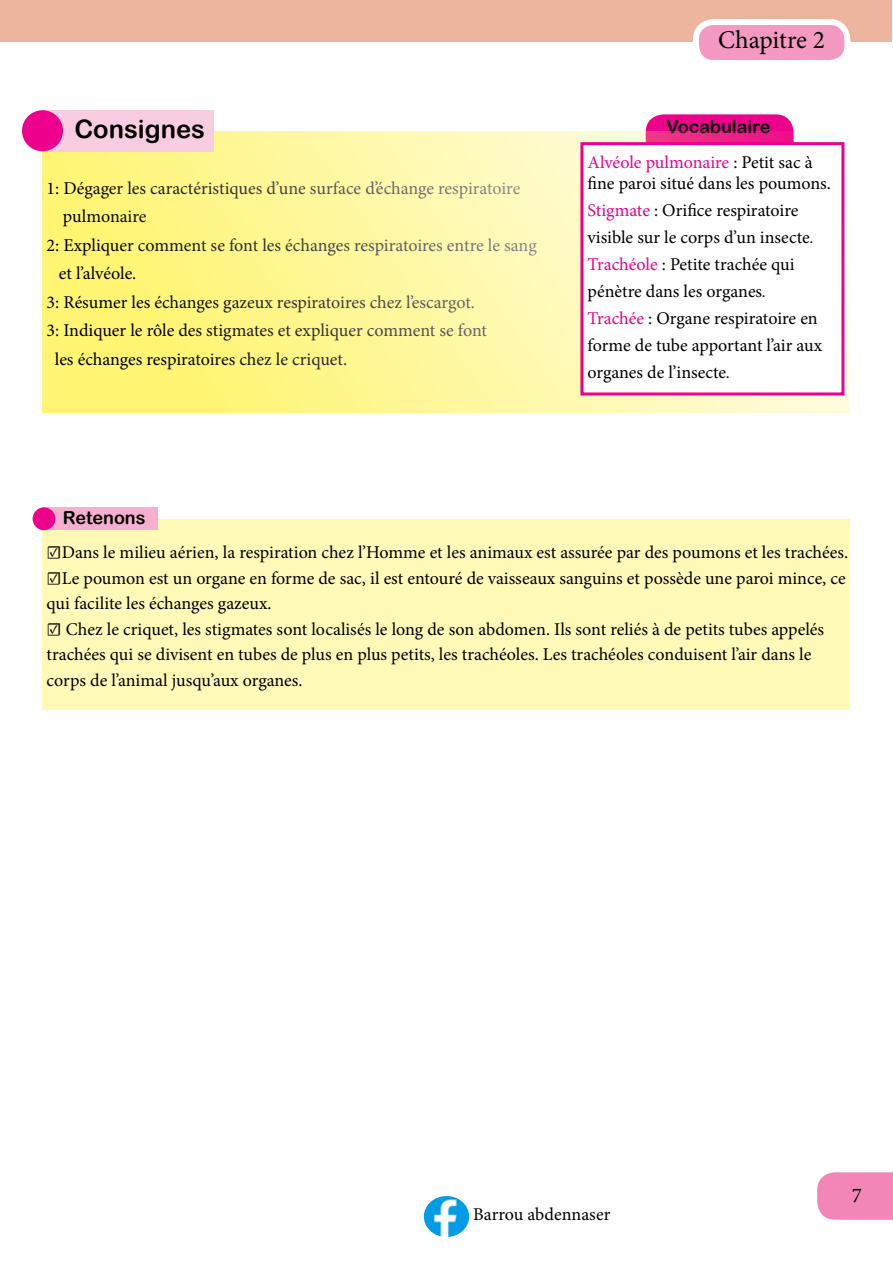
<style>
.page{position:relative;width:893px;height:1263px;background:#fff}
.page>*{position:absolute;margin:0;border:0;box-sizing:border-box;transform-origin:0 0}
.t1{font:25.5px "Minion Pro";letter-spacing:-.01em;color:#000}
.t2{font:25.5px "Arial Rounded MT Bold";color:#000}
.t3{font:21px "Minion Pro";color:#000}
.t4{font:18px/27px "Minion Pro";color:#000}
.t5{font:18px "Arial Rounded MT Bold";color:#000}
.s1{color:#ec008c}
</style>
<div class="page">
<div style="left:0;top:1px;width:892px;height:41px;background:#edb4a0"></div>
<div style="left:696px;top:22px;width:151px;height:41px;background:#f49ac2;border-radius:18px"></div>
<div style="left:693px;top:19px;width:157px;height:47px;border:6px solid #fff;border-radius:18px"></div>
<svg style="left:817px;top:1172px;width:76px;height:48px;background:#f28dba"></svg>
<img style="left:424px;top:1196px;width:45px;height:41px">
<div style="left:646px;top:114px;width:148px;height:62px;background:#ec008c;border-radius:18px"></div>
<svg style="left:43px;top:131px;width:807px;height:281px;background:#fef498"></svg>
<div style="left:582px;top:144px;width:261px;height:250px;background:#fff"></div>
<div style="left:580px;top:142px;width:264px;height:253px;border:3px solid #ec008c"></div>
<div style="left:43px;top:110px;width:171px;height:41px;background:#f9cde1"></div>
<div style="left:22px;top:110px;width:41px;height:41px;background:#ec008c;border-radius:50%"></div>
<div style="left:43px;top:519px;width:807px;height:191px;background:#fff9b8"></div>
<div style="left:43px;top:507px;width:115px;height:23px;background:#f6afce"></div>
<div style="left:33px;top:507px;width:22px;height:23px;background:#ec008c;border-radius:50%"></div>
<h1 class="t2" style="left:74px;top:114px;width:132px">Consignes</h1>
<p class="t4" style="left:47px;top:175px;width:475px">1: Dégager les caractéristiques d’une surface d’échange respiratoire</p>
<p class="t4" style="left:63px;top:203px;width:85px">pulmonaire</p>
<p class="t4" style="left:47px;top:232px;width:492px">2: Expliquer comment se font les échanges respiratoires entre le sang</p>
<p class="t4" style="left:59px;top:260px;width:79px">et l’alvéole.</p>
<p class="t4" style="left:47px;top:289px;width:430px">3: Résumer les échanges gazeux respiratoires chez l’escargot.</p>
<p class="t4" style="left:47px;top:317px;width:442px">3: Indiquer le rôle des stigmates et expliquer comment se font</p>
<p class="t4" style="left:55px;top:346px;width:294px">les échanges respiratoires chez le criquet.</p>
<h1 class="t1" style="left:718px;top:23px;width:108px">Chapitre 2</h1>
<p class="t5" style="left:666px;top:116px;width:105px">Vocabulaire</p>
<p class="t4" style="left:587px;top:151px;width:245px;line-height:21.6px"><span class="s1">Alvéole pulmonaire</span> : Petit sac à fine paroi situé dans les poumons.</p>
<p class="t4" style="left:587px;top:197px;width:236px"><span class="s1">Stigmate</span> : Orifice respiratoire visible sur le corps d’un insecte.<br><span class="s1">Trachéole</span> : Petite trachée qui pénètre dans les organes.<br><span class="s1">Trachée</span> : Organe respiratoire en forme de tube apportant l’air aux organes de l’insecte.</p>
<p class="t5" style="left:63px;top:506px;width:84px">Retenons</p>
<p class="t4" style="left:47px;top:539px;width:803px">☑Dans le milieu aérien, la respiration chez l’Homme et les animaux est assurée par des poumons et les trachées.</p>
<p class="t4" style="left:47px;top:565px;width:801px;line-height:25.5px">☑Le poumon est un organe en forme de sac, il est entouré de vaisseaux sanguins et possède une paroi mince, ce qui facilite les échanges gazeux.</p>
<p class="t4" style="left:47px;top:616px;width:779px;line-height:25.5px">☑ Chez le criquet, les stigmates sont localisés le long de son abdomen. Ils sont reliés à de petits tubes appelés trachées qui se divisent en tubes de plus en plus petits, les trachéoles. Les trachéoles conduisent l’air dans le corps de l’animal jusqu’aux organes.</p>
<p class="t4" style="left:473px;top:1200px;width:139px">Barrou abdennaser</p>
<p class="t3" style="left:852px;top:1181px;width:12px">7</p>
</div>
